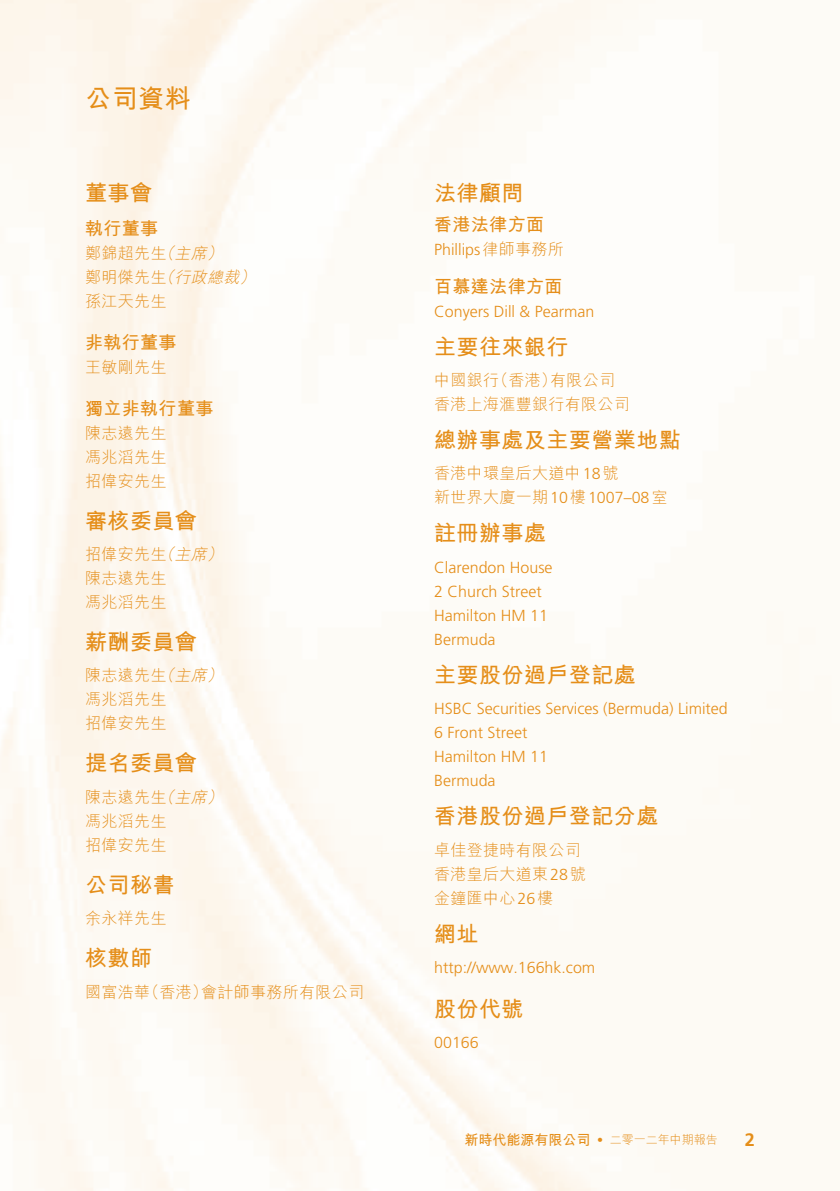
<style>
.page{position:relative;width:840px;height:1191px;background:#fff}
.page>*{position:absolute;margin:0;border:0;box-sizing:border-box;transform-origin:0 0}
.t1{font:700 26px "M Hei HK";color:#e58e19}
.t2{font:700 22px "M Hei HK";letter-spacing:.02em;color:#e58e19}
.t3{font:700 18px "M Hei HK";letter-spacing:.02em;color:#e58e19}
.t4{font:700 18px "Frutiger LT Std";color:#e58e19}
.t5{font:300 16px/24px "M Hei HK";letter-spacing:.02em;color:#e58e19}
.t6{font:300 16px/24px "Frutiger LT Std";color:#e58e19}
.t7{font:italic 300 16px "M Hei HK";color:#e58e19}
.t8{font:700 14px "M Hei HK";color:#e58e19}
.t9{font:300 12px "M Hei HK";color:#e58e19}
.t10{font:700 12px "Frutiger LT Std";color:#e58e19}
.s1{font-family:"M Hei HK"}
.s2{font-family:"Frutiger LT Std"}
</style>
<div class="page">
<h1 class="t1" style="left:85px;top:80px;width:107px">公司資料</h1>
<h2 class="t2" style="left:85px;top:177px;width:68px">董事會</h2>
<p class="t3" style="left:85px;top:215px;width:75px">執行董事</p>
<p class="t5" style="left:85px;top:240px;width:83px">鄭錦超先生</p>
<p class="t7" style="left:158px;top:244px;width:21px">（</p>
<p class="t7" style="left:207px;top:244px;width:21px">(</p>
<p class="t7" style="left:174px;top:244px;width:37px">主席</p>
<p class="t7" style="left:158px;top:268px;width:21px">（</p>
<p class="t7" style="left:239px;top:268px;width:21px">(</p>
<p class="t5" style="left:85px;top:264px;width:83px">鄭明傑先生孫江天先生</p>
<p class="t3" style="left:85px;top:329px;width:93px">非執行董事</p>
<p class="t5" style="left:85px;top:354px;width:83px">王敏剛先生</p>
<p class="t3" style="left:85px;top:395px;width:130px">獨立非執行董事</p>
<p class="t5" style="left:85px;top:420px;width:83px;text-align:justify">陳志遠先生馮兆滔先生招偉安先生</p>
<h2 class="t2" style="left:85px;top:504px;width:113px">審核委員會</h2>
<p class="t7" style="left:207px;top:546px;width:21px">(</p>
<p class="t7" style="left:174px;top:268px;width:70px">行政總裁</p>
<p class="t7" style="left:158px;top:546px;width:21px">（</p>
<p class="t5" style="left:85px;top:542px;width:83px;text-align:justify">招偉安先生陳志遠先生馮兆滔先生</p>
<h2 class="t2" style="left:85px;top:626px;width:113px">薪酬委員會</h2>
<p class="t7" style="left:174px;top:546px;width:37px">主席</p>
<p class="t7" style="left:158px;top:667px;width:21px">（</p>
<p class="t7" style="left:207px;top:667px;width:21px">(</p>
<p class="t5" style="left:85px;top:663px;width:83px;text-align:justify">陳志遠先生馮兆滔先生招偉安先生</p>
<h2 class="t2" style="left:85px;top:747px;width:113px">提名委員會</h2>
<p class="t7" style="left:174px;top:667px;width:37px">主席</p>
<p class="t7" style="left:158px;top:788px;width:21px">（</p>
<p class="t7" style="left:207px;top:788px;width:21px">(</p>
<p class="t5" style="left:85px;top:784px;width:83px;text-align:justify">陳志遠先生馮兆滔先生招偉安先生</p>
<h2 class="t2" style="left:85px;top:868px;width:91px">公司秘書</h2>
<p class="t5" style="left:85px;top:906px;width:83px">余永祥先生</p>
<h2 class="t2" style="left:85px;top:942px;width:68px">核數師</h2>
<p class="t7" style="left:174px;top:788px;width:37px">主席</p>
<p class="t5" style="left:201px;top:979px;width:164px">會計師事務所有限公司</p>
<p class="t5" style="left:143px;top:979px;width:66px">（香港）</p>
<p class="t5" style="left:85px;top:979px;width:66px">國富浩華</p>
<h2 class="t2" style="left:434px;top:177px;width:91px">法律顧問</h2>
<p class="t3" style="left:434px;top:211px;width:111px">香港法律方面</p>
<p class="t6" style="left:434px;top:237px;width:131px">Phillips<span class="s1">律師事務所</span></p>
<p class="t3" style="left:434px;top:273px;width:130px">百慕達法律方面</p>
<p class="t6" style="left:434px;top:299px;width:162px">Conyers Dill &amp; Pearman</p>
<h2 class="t2" style="left:434px;top:330px;width:136px">主要往來銀行</h2>
<p class="t5" style="left:550px;top:368px;width:66px">有限公司</p>
<p class="t5" style="left:492px;top:368px;width:66px">（香港）</p>
<p class="t5" style="left:434px;top:368px;width:197px">中國銀行<br>香港上海滙豐銀行有限公司</p>
<h2 class="t2" style="left:434px;top:424px;width:248px">總辦事處及主要營業地點</h2>
<p class="t5" style="left:434px;top:461px;width:235px">香港中環皇后大道中<span class="s2">18</span>號<br>新世界大廈一期<span class="s2">10</span>樓<span class="s2">1007–08</span>室</p>
<h2 class="t2" style="left:434px;top:517px;width:113px">註冊辦事處</h2>
<p class="t6" style="left:434px;top:555px;width:120px">Clarendon House<br>2 Church Street<br>Hamilton HM 11<br>Bermuda</p>
<h2 class="t2" style="left:434px;top:658px;width:203px">主要股份過戶登記處</h2>
<p class="t6" style="left:434px;top:697px;width:295px">HSBC Securities Services (Bermuda) Limited<br>6 Front Street<br>Hamilton HM 11<br>Bermuda</p>
<h2 class="t2" style="left:434px;top:800px;width:225px">香港股份過戶登記分處</h2>
<p class="t5" style="left:434px;top:837px;width:153px">卓佳登捷時有限公司香港皇后大道東<span class="s2">28</span>號金鐘匯中心<span class="s2">26</span>樓</p>
<h2 class="t2" style="left:434px;top:917px;width:46px">網址</h2>
<p class="t6" style="left:434px;top:955px;width:162px">http://www.166hk.com</p>
<h2 class="t2" style="left:434px;top:993px;width:91px">股份代號</h2>
<p class="t6" style="left:434px;top:1031px;width:46px">00166</p>
<p class="t8" style="left:464px;top:1129px;width:127px">新時代能源有限公司</p>
<p class="t10" style="left:596px;top:1133px;width:7px">•</p>
<p class="t9" style="left:609px;top:1133px;width:109px">二零一二年中期報告</p>
<p class="t4" style="left:744px;top:1128px;width:12px">2</p>
</div>
